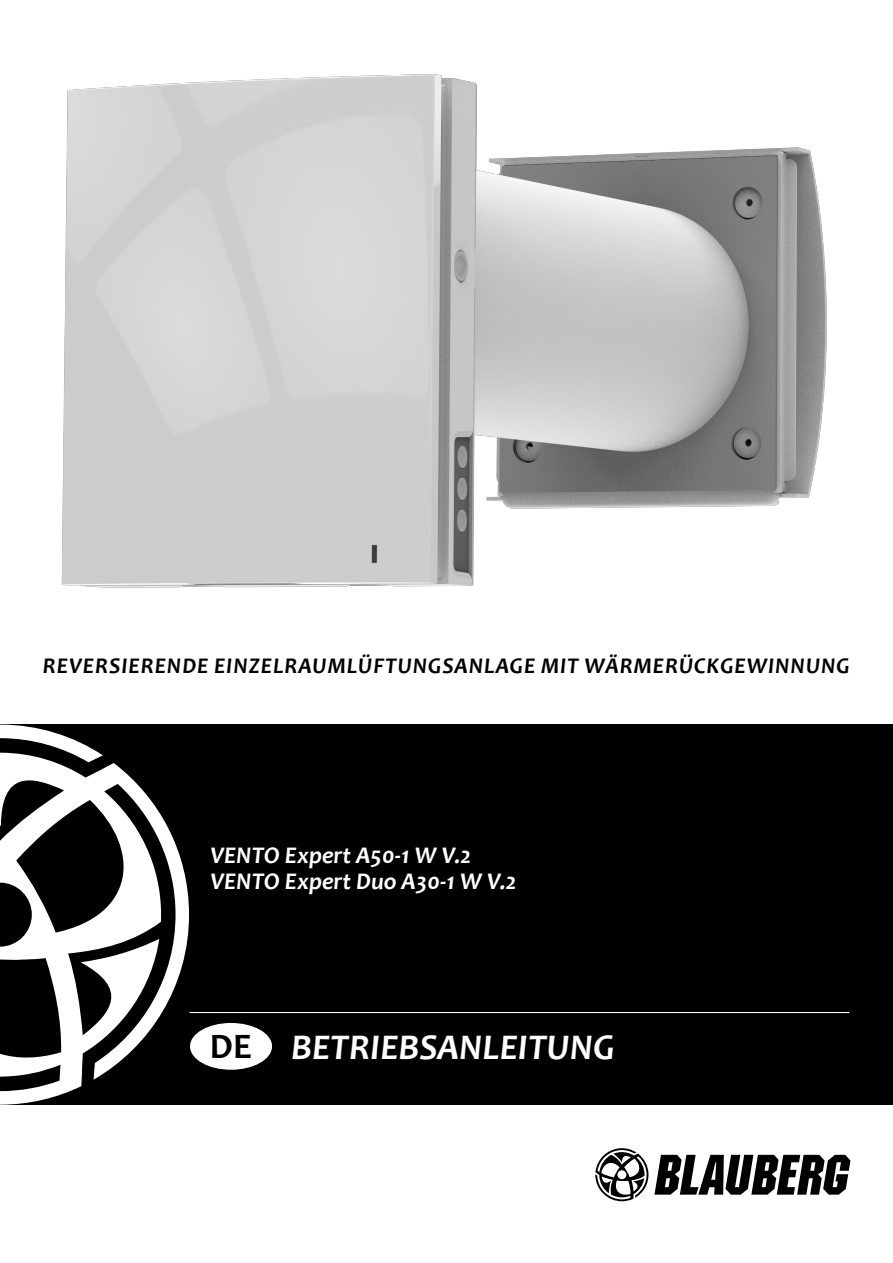
<style>
.page{position:relative;width:893px;height:1263px;background:#fff}
.page>*{position:absolute;margin:0;border:0;box-sizing:border-box;transform-origin:0 0}
.t1{font:italic 700 36.3px "Candara";color:#fff}
.t2{font:italic 700 24px "Candara";color:#fff}
.t3{font:italic 700 22.5px "Candara";letter-spacing:.04em;color:#000}
.s1{font-style:normal;font-size:36px;color:#000}
</style>
<div class="page">
<div style="left:0;top:724px;width:893px;height:381px;background:#000"></div>
<hr style="left:189px;top:1012px;width:660px;height:1px;background:#fff">
<svg style="left:0;top:724px;width:189px;height:381px"></svg>
<svg style="left:654px;top:1155px;width:196px;height:40px"></svg>
<svg style="left:595px;top:1148px;width:53px;height:53px"></svg>
<div style="left:191px;top:1024px;width:80px;height:45px;background:#fff;border-radius:50%"></div>
<div style="left:190px;top:1023px;width:82px;height:47px;border:2px solid #fff;border-radius:50%"></div>
<img style="left:61px;top:74px;width:766px;height:514px">
<p class="t3" style="left:43px;top:651px;width:808px">REVERSIERENDE EINZELRAUMLÜFTUNGSANLAGE MIT WÄRMER ÜCKGEWINNUNG</p>
<p class="t2" style="left:210px;top:840px;width:15px">VENT</p>
<p class="t2" style="left:264px;top:840px;width:209px">O EXPERT A50-1 W V.2</p>
<p class="t2" style="left:210px;top:866px;width:15px">VENT</p>
<p class="t2" style="left:264px;top:866px;width:254px">O EXPERT DUO A30-1 W V.2</p>
<h1 class="t1" style="left:210px;top:1025px;width:406px"><span class="s1">DE</span> BETRIEBSANLEITUNG</h1>
</div>
